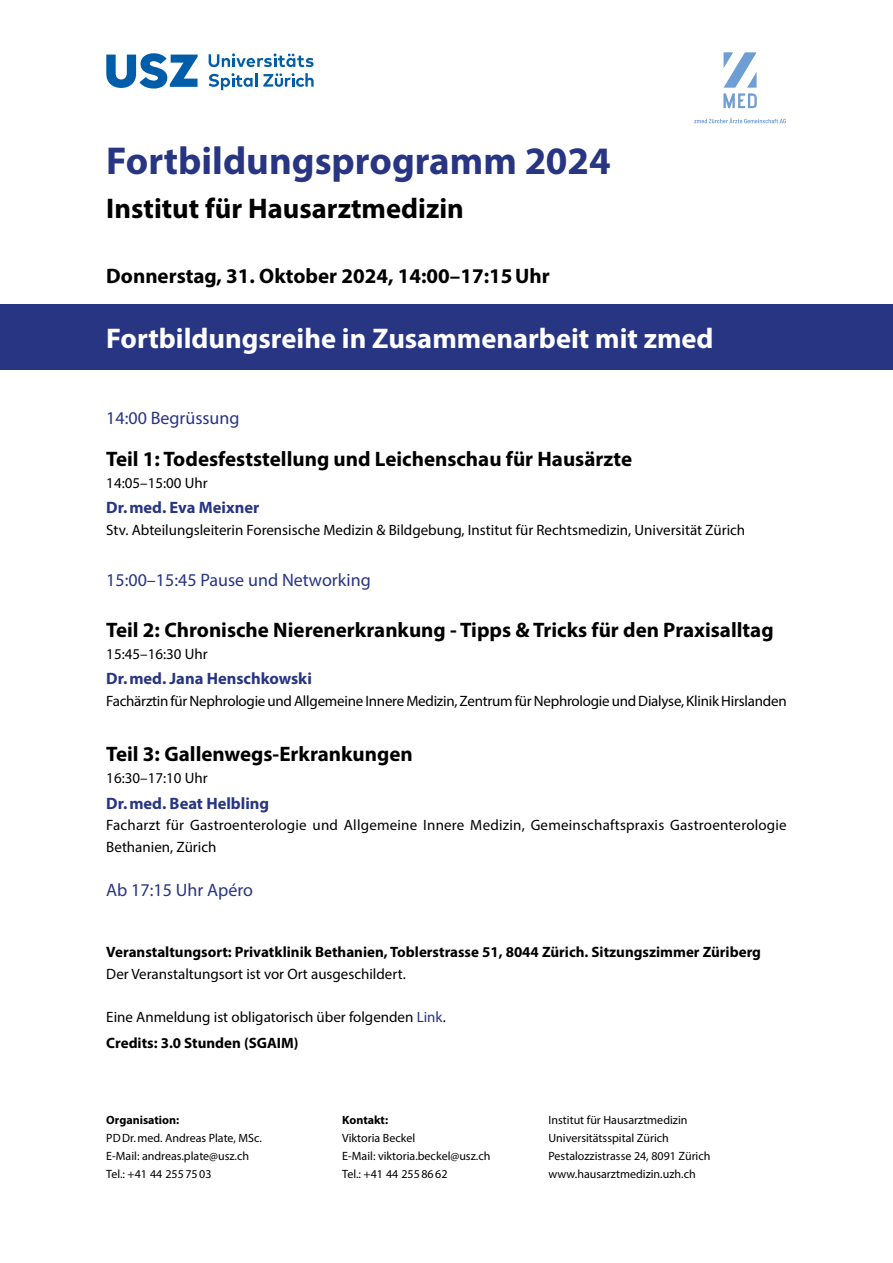
<style>
.page{position:relative;width:893px;height:1263px;background:#fff}
.page>*{position:absolute;margin:0;border:0;box-sizing:border-box;transform-origin:0 0}
.t1{font:700 39px "Myriad Pro";color:#283583}
.t2{font:700 28.5px "Myriad Pro";color:#fff}
.t3{font:700 28.5px "Myriad Pro";color:#000}
.t4{font:700 21px "Myriad Pro";color:#000}
.t5{font:18px "Myriad Pro";color:#283583}
.t6{font:700 16.5px "Myriad Pro";color:#283583}
.t7{font:15px/21.8px "Myriad Pro";color:#000}
.t8{font:700 15px "Myriad Pro";color:#000}
.t9{font:12px/18px "Myriad Pro";color:#000}
.t10{font:700 12px "Myriad Pro";color:#000}
.s1{color:#283583}
.s2{font-weight:700}
</style>
<div class="page">
<div style="left:0;top:304px;width:893px;height:66px;background:#283583"></div>
<svg style="left:106px;top:53px;width:92px;height:36px"></svg>
<svg style="left:263px;top:73px;width:51px;height:14px"></svg>
<svg style="left:209px;top:73px;width:48px;height:17px"></svg>
<svg style="left:209px;top:53px;width:105px;height:14px"></svg>
<svg style="left:723px;top:52px;width:34px;height:56px"></svg>
<svg style="left:694px;top:118px;width:92px;height:5px"></svg>
<h1 class="t1" style="left:106px;top:135px;width:506px">Fortbildungsprogramm 2024</h1>
<h2 class="t3" style="left:106px;top:189px;width:359px">Institut für Hausarztmedizin</h2>
<h3 class="t4" style="left:106px;top:262px;width:445px">Donnerstag, 31. Oktober 2024, 14:00–17:15Uhr</h3>
<h2 class="t2" style="left:106px;top:320px;width:609px">Fortbildungsreihe in Zusammenarbeit mit zmed</h2>
<p class="t5" style="left:106px;top:407px;width:135px">14:00 Begrüssung</p>
<h3 class="t4" style="left:106px;top:445px;width:527px">Teil 1: Todesfeststellung und Leichenschau für Hausärzte</h3>
<p class="t7" style="left:106px;top:471px;width:103px">14:05–15:00 Uhr</p>
<p class="t6" style="left:106px;top:497px;width:155px">Dr.med. Eva Meixner</p>
<p class="t7" style="left:106px;top:519px;width:640px">Stv. Abteilungsleiterin Forensische Medizin &amp; Bildgebung, Institut für Rechtsmedizin, Universität Zürich</p>
<p class="t5" style="left:106px;top:569px;width:266px">15:00–15:45 Pause und Networking</p>
<h3 class="t4" style="left:106px;top:616px;width:669px">Teil 2: Chronische Nierenerkrankung - Tipps &amp; Tricks für den Praxisalltag</h3>
<p class="t7" style="left:106px;top:642px;width:103px">15:45–16:30 Uhr</p>
<p class="t6" style="left:106px;top:668px;width:207px">Dr.med. Jana Henschkowski</p>
<p class="t7" style="left:106px;top:690px;width:682px">Fachärztin für Nephrologie und Allgemeine Innere Medizin, Zentrum für Nephrologie und Dialyse, Klinik Hirslanden</p>
<h3 class="t4" style="left:106px;top:740px;width:308px">Teil 3: Gallenwegs-Erkrankungen</h3>
<p class="t7" style="left:106px;top:767px;width:103px">16:30–17:10 Uhr</p>
<p class="t6" style="left:106px;top:792px;width:164px">Dr.med. Beat Helbling</p>
<p class="t7" style="left:106px;top:814px;width:682px">Facharzt für Gastroenterologie und Allgemeine Innere Medizin, Gemeinschaftspraxis Gastroenterologie<br>Bethanien, Zürich</p>
<p class="t5" style="left:106px;top:878px;width:148px">Ab 17:15 Uhr Apéro</p>
<p class="t8" style="left:106px;top:942px;width:656px">Veranstaltungsort: Privatklinik Bethanien, Toblerstrasse 51, 8044 Zürich. Sitzungszimmer Züriberg</p>
<p class="t7" style="left:106px;top:963px;width:301px">Der Veranstaltungsort ist vor Ort ausgeschildert.</p>
<p class="t7" style="left:106px;top:1004px;width:341px;line-height:25.5px">Eine Anmeldung ist obligatorisch über folgenden <span class="s1">Link</span>.<br><span class="s2">Credits: 3.0 Stunden (SGAIM)</span></p>
<p class="t10" style="left:106px;top:1112px;width:75px">Organisation:</p>
<p class="t9" style="left:106px;top:1128px;width:157px">PDDr.med. Andreas Plate, MSc.<br>E-Mail: andreas.plate@usz.ch<br>Tel.: +41 44 2557503</p>
<p class="t10" style="left:342px;top:1112px;width:47px">Kontakt:</p>
<p class="t9" style="left:342px;top:1128px;width:150px">Viktoria Beckel<br>E-Mail: viktoria.beckel@usz.ch<br>Tel.: +41 44 2558662</p>
<p class="t9" style="left:548px;top:1110px;width:163px">Institut für Hausarztmedizin<br>Universitätsspital Zürich<br>Pestalozzistrasse 24, 8091 Zürich www.hausarztmedizin.uzh.ch</p>
</div>
